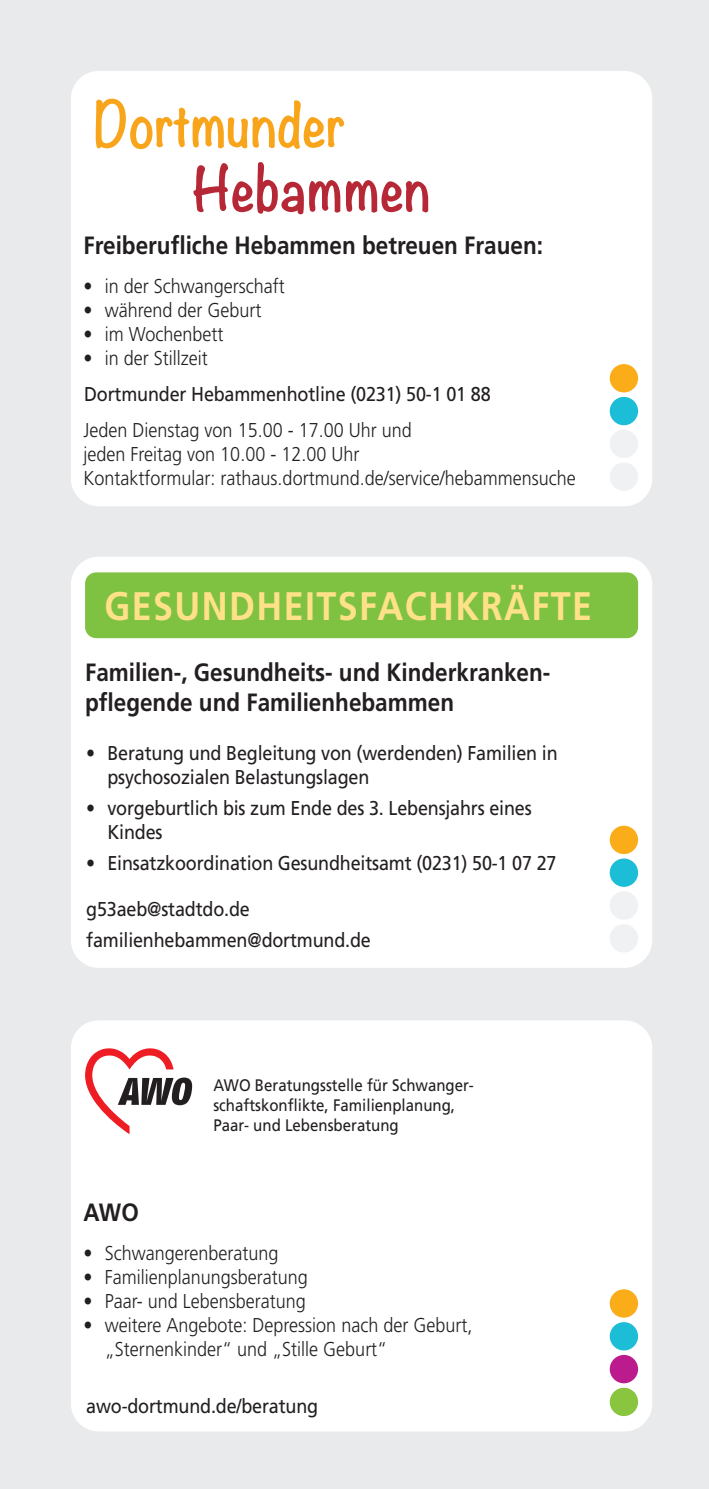
<style>
.page{position:relative;width:709px;height:1489px;background:#fff}
.page>*{position:absolute;margin:0;border:0;box-sizing:border-box;transform-origin:0 0}
.t1{font:700 39.75px "Frutiger LT Pro";letter-spacing:.04em;color:#ffe189;scale:.9 1}
.t2{font:700 25px/30px "Frutiger LT Pro";color:#231f20;scale:.9 1}
.t3{font:700 21.25px/21.8px "AWO Fago Office";letter-spacing:-.01em;color:#231f20}
.t4{font:300 20px/24px "Frutiger LT Pro";color:#231f20;scale:.9 1}
.t5{font:20px/24px "Frutiger LT Pro";letter-spacing:-.01em;color:#231f20;scale:.9 1}
.t6{font:16.75px/20px "Frutiger LT Pro";color:#231f20;scale:.9 1}
.s1{font-weight:300}
</style>
<div class="page">
<div style="left:0;top:0;width:709px;height:1488px;background:#e9eaeb"></div>
<div style="left:71px;top:1020px;width:581px;height:411px;background:#fff;border-radius:28px"></div>
<div style="left:71px;top:556px;width:581px;height:411px;background:#fff;border-radius:28px"></div>
<svg style="left:85px;top:1048px;width:107px;height:86px"></svg>
<div style="left:609px;top:1289px;width:29px;height:28px;background:#faad19;border-radius:50%"></div>
<div style="left:609px;top:1321px;width:29px;height:29px;background:#1cbed7;border-radius:50%"></div>
<div style="left:609px;top:1354px;width:29px;height:29px;background:#bb1b8d;border-radius:50%"></div>
<div style="left:609px;top:1387px;width:29px;height:28px;background:#89c53f;border-radius:50%"></div>
<div style="left:85px;top:572px;width:553px;height:66px;background:#7fc241;border-radius:11px"></div>
<div style="left:609px;top:825px;width:29px;height:29px;background:#faad19;border-radius:50%"></div>
<div style="left:609px;top:858px;width:29px;height:28px;background:#1cbed7;border-radius:50%"></div>
<div style="left:609px;top:891px;width:29px;height:28px;background:#f0f1f2;border-radius:50%"></div>
<div style="left:609px;top:924px;width:29px;height:28px;background:#f0f1f2;border-radius:50%"></div>
<div style="left:71px;top:71px;width:581px;height:435px;background:#fff;border-radius:28px"></div>
<svg style="left:96px;top:99px;width:248px;height:50px"></svg>
<svg style="left:193px;top:162px;width:235px;height:52px"></svg>
<div style="left:609px;top:364px;width:29px;height:28px;background:#faad19;border-radius:50%"></div>
<div style="left:609px;top:397px;width:29px;height:28px;background:#1cbed7;border-radius:50%"></div>
<div style="left:609px;top:429px;width:29px;height:29px;background:#f0f1f2;border-radius:50%"></div>
<div style="left:609px;top:462px;width:29px;height:29px;background:#f0f1f2;border-radius:50%"></div>
<p class="t2" style="left:84px;top:231px;width:512px">Freiberufliche Hebammen betreuen Frauen:</p>
<p class="t4" style="left:84px;top:274px;width:225px">• in der Schwangerschaft</p>
<p class="t4" style="left:84px;top:298px;width:199px">• während der Geburt</p>
<p class="t4" style="left:84px;top:322px;width:157px">• im Wochenbett</p>
<p class="t4" style="left:84px;top:346px;width:140px">• in der Stillzeit</p>
<p class="t5" style="left:84px;top:382px;width:453px">Dortmunder Hebammenhotline (0231) 50-1 01 88</p>
<p class="t4" style="left:84px;top:418px;width:548px">Jeden Dienstag von 15.00 - 17.00 Uhr und<br>jeden Freitag von 10.00 - 12.00 Uhr<br>Kontaktformular: rathaus.dortmund.de/service/hebammensuche</p>
<h1 class="t1" style="left:105px;top:582px;width:543px">GESUNDHEITSFACHKRÄFTE</h1>
<p class="t2" style="left:85px;top:657px;width:518px">Familien-, Gesundheits- und Kinderkranken&shy;pflegende und Familienhebammen</p>
<p class="t5" style="left:107px;top:741px;width:502px;text-indent:-21px"><span class="s1">•</span> Beratung und Begleitung von (werdenden) Familien in psychosozialen Belastungslagen</p>
<p class="t5" style="left:107px;top:796px;width:473px;text-indent:-21px"><span class="s1">•</span> vorgeburtlich bis zum Ende des 3. Lebensjahrs eines<br>Kindes</p>
<p class="t5" style="left:86px;top:851px;width:524px"><span class="s1">•</span> Einsatzkoordination Gesundheitsamt (0231) 50-1 07 27</p>
<p class="t5" style="left:86px;top:893px;width:318px;line-height:31px">g53aeb@stadtdo.de familienhebammen@dortmund.de</p>
<p class="t3" style="left:235px;top:1064px;width:112px">Unterbezirk<br>Dortmund</p>
<p class="t6" style="left:213px;top:1074px;width:291px">AWO Beratungsstelle für Schwanger&shy;schaftskonflikte, Familienplanung,<br>Paar- und Lebensberatung</p>
<p class="t2" style="left:84px;top:1197px;width:63px">AWO</p>
<p class="t4" style="left:84px;top:1240px;width:218px">• Schwangerenberatung</p>
<p class="t4" style="left:84px;top:1264px;width:251px">• Familienplanungsberatung</p>
<p class="t4" style="left:84px;top:1288px;width:249px">• Paar- und Lebensberatung</p>
<p class="t4" style="left:105px;top:1312px;width:410px;text-indent:-21px">• weitere Angebote: Depression nach der Geburt, „Sternenkinder“ und „Stille Geburt“</p>
<p class="t5" style="left:86px;top:1393px;width:259px">awo-dortmund.de/beratung</p>
</div>
